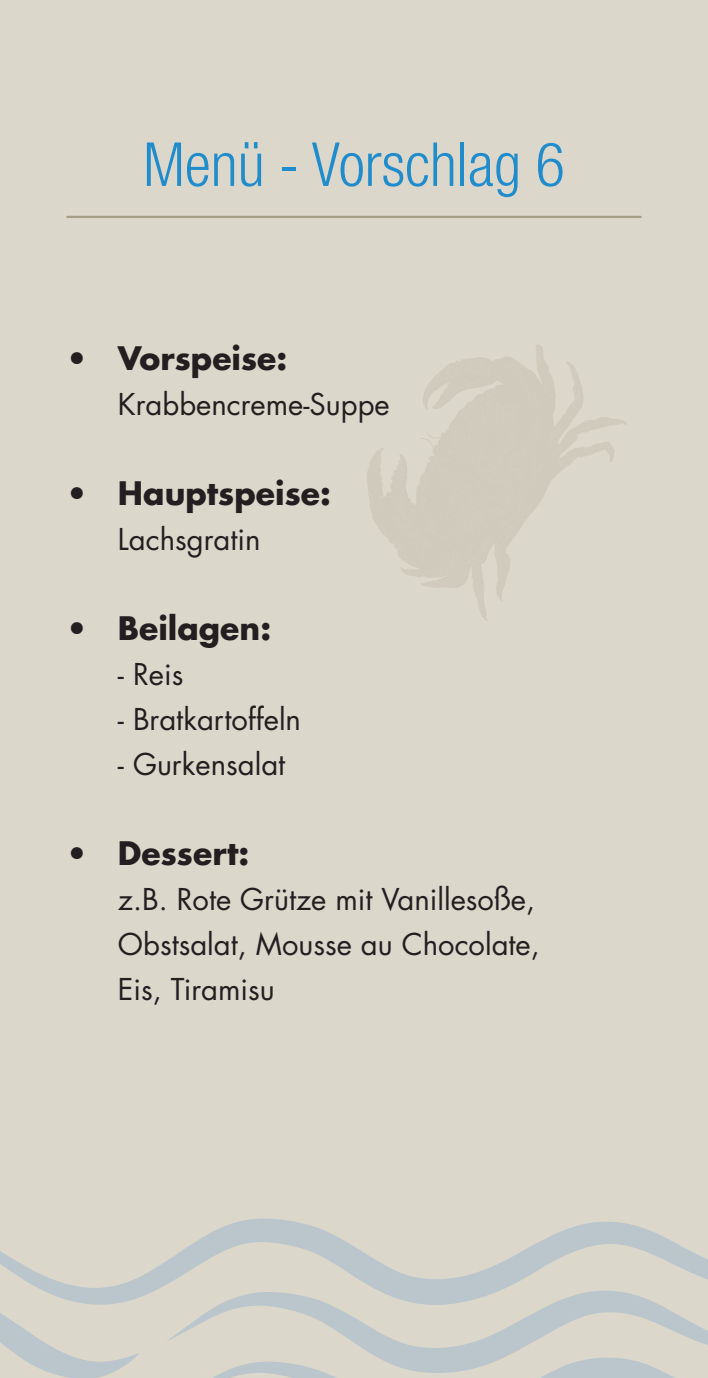
<style>
.page{position:relative;width:708px;height:1378px;background:#dbd7cb}
.page>*{position:absolute;margin:0;border:0;box-sizing:border-box;transform-origin:0 0}
.t1{font:300 condensed 60.75px "Helvetica Neue";color:#218ccc}
.t2{font:700 31.5px "Futura";color:#231f20}
.t3{font:29.25px/45px "Futura";color:#231f20}
</style>
<div class="page">
<svg style="left:213px;top:1373px;width:462px;height:5px"></svg>
<svg style="left:167px;top:1305px;width:541px;height:68px"></svg>
<svg style="left:0;top:1313px;width:139px;height:65px"></svg>
<svg style="left:0;top:1218px;width:708px;height:87px"></svg>
<svg style="left:367px;top:391px;width:260px;height:129px"></svg>
<svg style="left:374px;top:345px;width:208px;height:276px"></svg>
<hr style="left:67px;top:216px;width:574px;height:2px;background:#a69f88">
<h1 class="t1" style="left:143px;top:130px;width:423px">Menü - Vorschlag 6</h1>
<p class="t2" style="left:66px;top:337px;width:223px">• Vorspeise:</p>
<p class="t3" style="left:118px;top:382px;width:273px">Krabbencreme-Suppe</p>
<p class="t2" style="left:66px;top:472px;width:266px">• Hauptspeise:</p>
<p class="t3" style="left:118px;top:517px;width:144px">Lachsgratin</p>
<p class="t2" style="left:66px;top:607px;width:206px">• Beilagen:</p>
<p class="t3" style="left:118px;top:652px;width:67px">- Reis</p>
<p class="t3" style="left:118px;top:697px;width:185px">- Bratkartoffeln</p>
<p class="t3" style="left:118px;top:742px;width:169px">- Gurkensalat</p>
<p class="t2" style="left:66px;top:832px;width:185px">• Dessert:</p>
<p class="t3" style="left:118px;top:877px;width:423px">z.B. Rote Grütze mit Vanillesoße,<br>Obstsalat, Mousse au Chocolate,<br>Eis, Tiramisu</p>
</div>
